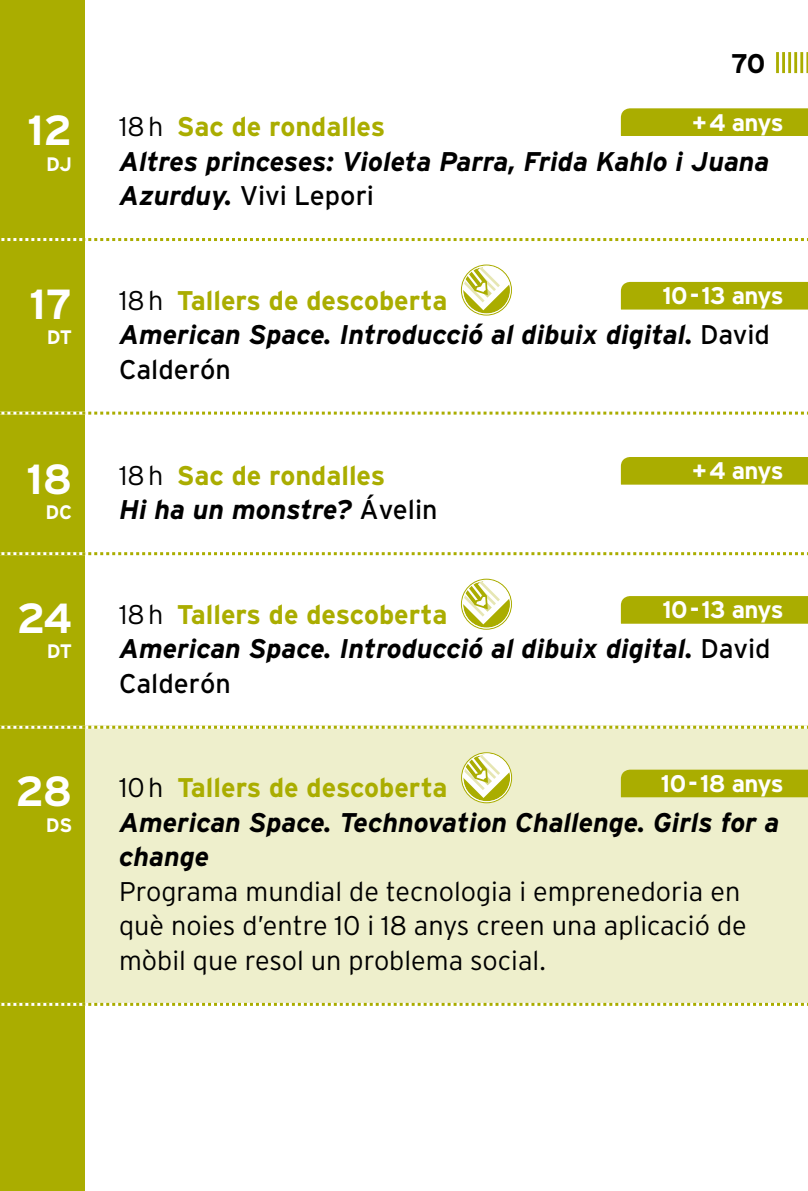
<style>
.page{position:relative;width:808px;height:1191px;background:#fff}
.page>*{position:absolute;margin:0;border:0;box-sizing:border-box;transform-origin:0 0}
.t1{font:italic 700 27px/34.5px "Interstate";color:#000}
.t2{font:300 27px/34.5px "Interstate";color:#000}
.t3{font:700 27px "Interstate";color:#aaad00}
.t4{font:700 27px "Interstate";color:#000}
.t5{font:700 24px "Interstate";letter-spacing:-.02em;color:#fff}
.t6{font:700 19.5px "Interstate";letter-spacing:-.015em;color:#fff}
.s1{font-size:42px;color:#fff}
.s2{font-weight:300;color:#000}
.s3{font-weight:400;font-style:normal}
</style>
<div class="page">
<svg style="left:776px;top:52px;width:32px;height:21px"></svg>
<div style="left:0;top:0;width:85px;height:1191px;background:#aaad00"></div>
<div style="left:85px;top:725px;width:723px;height:279px;background:#eeefcc"></div>
<div style="left:621px;top:108px;width:187px;height:28px;background:#aaad00"></div>
<svg style="left:1px;top:238px;width:807px;height:3px"></svg>
<svg style="left:462px;top:265px;width:49px;height:50px"></svg>
<svg style="left:462px;top:266px;width:49px;height:44px"></svg>
<div style="left:461px;top:264px;width:51px;height:51px;border:1px solid #aaad00;border-radius:50%"></div>
<div style="left:462px;top:266px;width:49px;height:48px;border:1px solid #fff;border-radius:50%"></div>
<div style="left:621px;top:282px;width:187px;height:27px;background:#aaad00"></div>
<svg style="left:0;top:411px;width:808px;height:3px"></svg>
<div style="left:621px;top:457px;width:187px;height:27px;background:#aaad00"></div>
<svg style="left:0;top:552px;width:808px;height:3px"></svg>
<svg style="left:462px;top:579px;width:49px;height:50px"></svg>
<svg style="left:462px;top:580px;width:49px;height:44px"></svg>
<div style="left:461px;top:578px;width:51px;height:51px;border:1px solid #aaad00;border-radius:50%"></div>
<div style="left:462px;top:580px;width:49px;height:48px;border:1px solid #fff;border-radius:50%"></div>
<div style="left:621px;top:596px;width:187px;height:27px;background:#aaad00"></div>
<svg style="left:0;top:725px;width:808px;height:3px"></svg>
<svg style="left:462px;top:753px;width:50px;height:49px"></svg>
<svg style="left:462px;top:753px;width:50px;height:45px"></svg>
<div style="left:461px;top:752px;width:51px;height:51px;border:1px solid #aaad00;border-radius:50%"></div>
<div style="left:462px;top:753px;width:49px;height:49px;border:1px solid #fff;border-radius:50%"></div>
<div style="left:621px;top:769px;width:187px;height:28px;background:#aaad00"></div>
<svg style="left:0;top:1003px;width:808px;height:3px"></svg>
<p class="t4" style="left:731px;top:48px;width:36px">70</p>
<p class="t3" style="left:27px;top:111px;width:359px"><span class="s1">12</span> <span class="s2">18h</span> Sac de rondalles</p>
<p class="t5" style="left:692px;top:109px;width:93px">+4 anys</p>
<p class="t6" style="left:46px;top:153px;width:28px">DJ</p>
<p class="t1" style="left:119px;top:144px;width:652px">Altres princeses: Violeta Parra, Frida Kahlo i Juana<br>Azurduy. <span class="s3">Vivi Lepori</span></p>
<p class="t3" style="left:30px;top:285px;width:419px"><span class="s1">17</span> <span class="s2">18h</span> Tallers de descoberta</p>
<p class="t5" style="left:662px;top:282px;width:123px">10-13 anys</p>
<p class="t6" style="left:47px;top:326px;width:27px">DT</p>
<p class="t1" style="left:119px;top:317px;width:652px">American Space. Introducció al dibuix digital. <span class="s3">David<br>Calderón</span></p>
<p class="t3" style="left:27px;top:460px;width:360px"><span class="s1">18</span> <span class="s2">18h</span> Sac de rondalles</p>
<p class="t5" style="left:692px;top:457px;width:93px">+4 anys</p>
<p class="t6" style="left:45px;top:501px;width:28px">DC</p>
<p class="t1" style="left:119px;top:492px;width:320px">Hi ha un monstre? <span class="s3">Ávelin</span></p>
<p class="t3" style="left:17px;top:599px;width:432px"><span class="s1">24</span> <span class="s2">18h</span> Tallers de descoberta</p>
<p class="t5" style="left:662px;top:596px;width:123px">10-13 anys</p>
<p class="t6" style="left:47px;top:640px;width:27px">DT</p>
<p class="t1" style="left:119px;top:631px;width:653px">American Space. Introducció al dibuix digital. <span class="s3">David<br>Calderón</span></p>
<p class="t3" style="left:16px;top:772px;width:433px"><span class="s1">28</span> <span class="s2">10h</span> Tallers de descoberta</p>
<p class="t5" style="left:661px;top:770px;width:124px">10-18 anys</p>
<p class="t6" style="left:46px;top:814px;width:28px">DS</p>
<p class="t1" style="left:119px;top:805px;width:662px">American Space. Technovation Challenge. Girls for a change</p>
<p class="t2" style="left:119px;top:874px;width:629px">Programa mundial de tecnologia i emprenedoria en què noies d’entre 10 i 18 anys creen una aplicació de mòbil que resol un problema social.</p>
</div>
